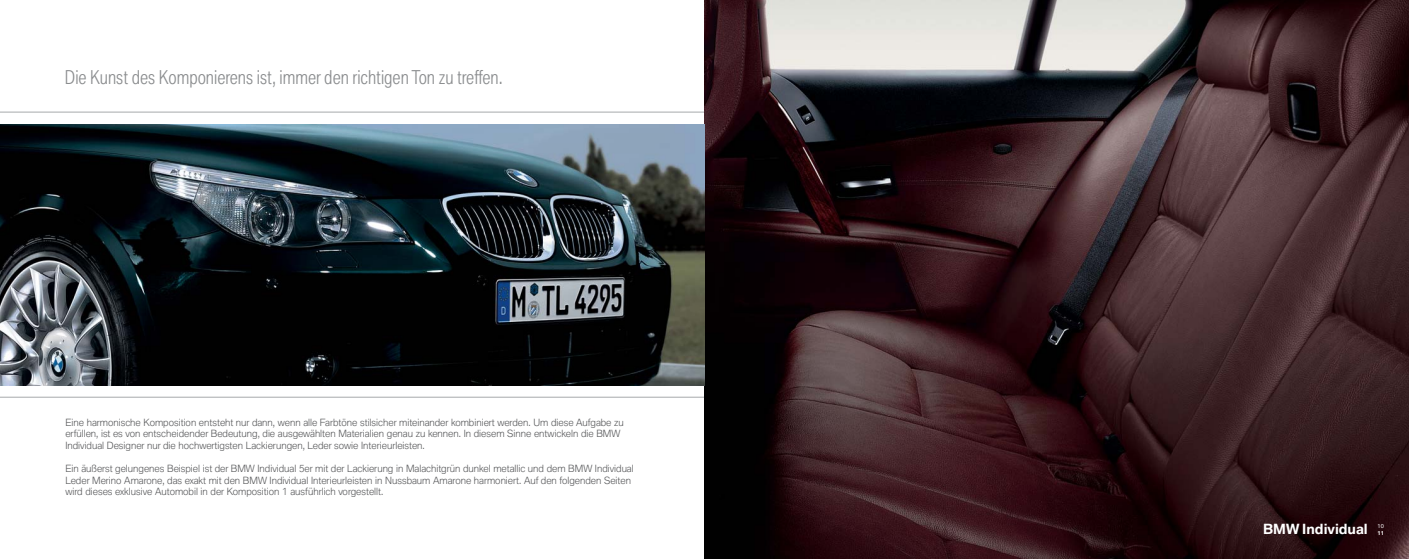
<style>
.page{position:relative;width:1409px;height:559px;background:#fff}
.page>*{position:absolute;margin:0;border:0;box-sizing:border-box;transform-origin:0 0}
.t1{font:300 condensed 18.38px "BMW Type";color:#8a8c8e}
.t2{font:700 13.56px "BMW Type";color:#fff}
.t3{font:300 9.62px/11.5px "BMW Type";color:#58595b}
.t4{font:5.25px "BMW Type";color:#fff}
.t5{font:700 5.25px "BMW Type";color:#fff}
</style>
<div class="page">
<svg style="left:0;top:112px;width:704px;height:285px"></svg>
<img style="left:704px;top:0;width:705px;height:558px">
<img style="left:0;top:124px;width:704px;height:260px">
<h1 class="t1" style="left:65px;top:67px;width:439px">Die Kunst des Komponierens ist, immer den richtigen Ton zu treffen.</h1>
<p class="t3" style="left:65px;top:416px;width:560px">Eine harmonische Komposition entsteht nur dann, wenn alle Farbtöne stilsicher miteinander kombiniert werden. Um diese Aufgabe zu erfüllen, ist es von entscheidender Bedeutung, die ausgewählten Materialien genau zu kennen. In diesem Sinne entwickeln die BMW<br>Individual Designer nur die hochwertigsten Lackierungen, Leder sowie Interieurleisten.</p>
<p class="t3" style="left:65px;top:462px;width:570px">Ein äußerst gelungenes Beispiel ist der BMW Individual 5er mit der Lackierung in Malachitgrün dunkel metallic und dem BMW Individual<br>Leder Merino Amarone, das exakt mit den BMW Individual Interieurleisten in Nussbaum Amarone harmoniert. Auf den folgenden Seiten wird dieses exklusive Automobil in der Komposition 1 ausführlich vorgestellt.</p>
<h2 class="t2" style="left:1263px;top:520px;width:106px">BMW Individual</h2>
<p class="t4" style="left:1377px;top:523px;width:8px">10</p>
<p class="t5" style="left:1377px;top:529px;width:8px">11</p>
</div>
